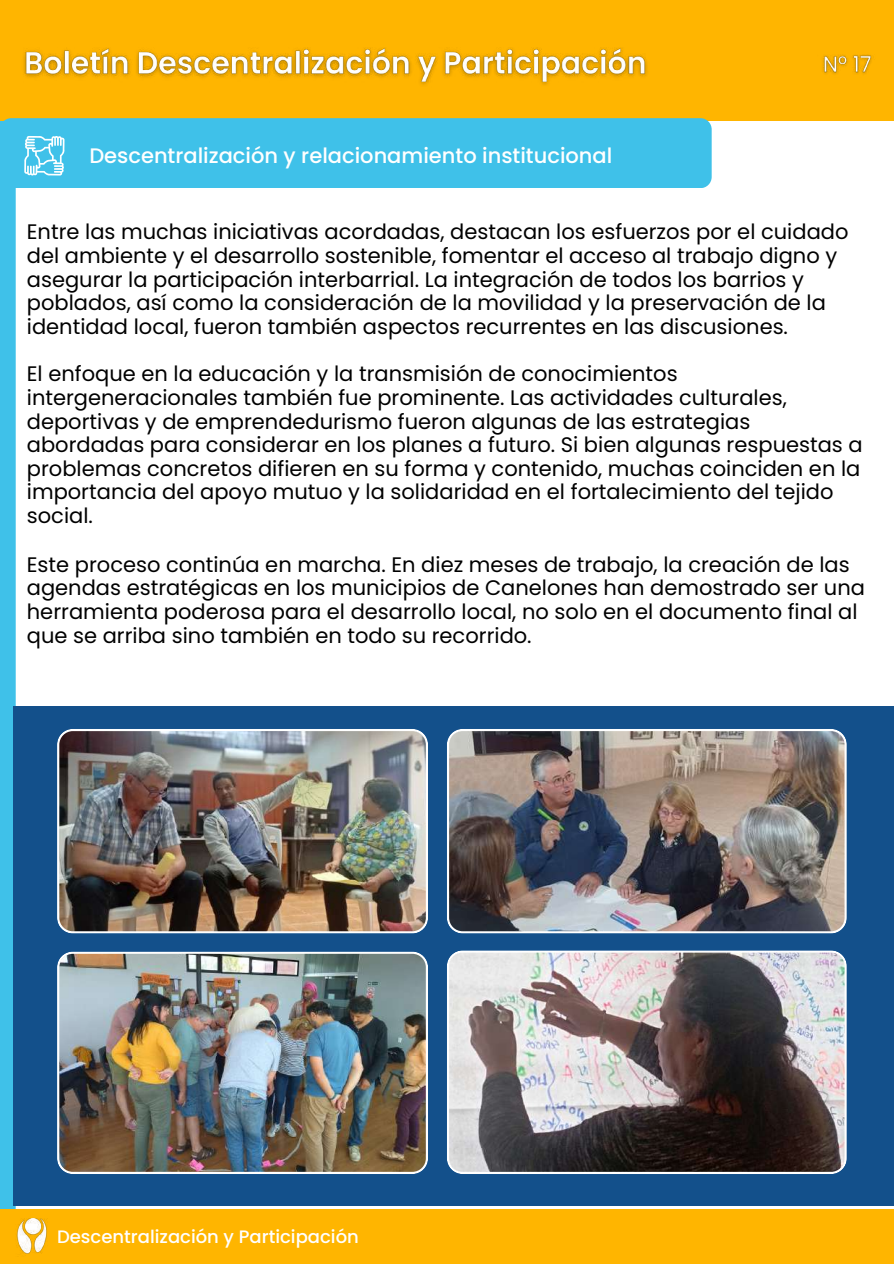
<style>
.page{position:relative;width:894px;height:1264px;background:#fff}
.page>*{position:absolute;margin:0;border:0;box-sizing:border-box;transform-origin:0 0}
.t1{font:21px/23.7px "Poppins";color:#000}
.t2{font:500 21px "Poppins";color:#fff}
.t3{font:500 18px "Poppins";color:#fff}
</style>
<div class="page">
<div style="left:0;top:117px;width:16px;height:1101px;background:#3fc1e9"></div>
<div style="left:0;top:0;width:893px;height:120px;background:#ffb500"></div>
<div style="left:0;top:118px;width:711px;height:70px;background:#3fc1e9;border-radius:11px"></div>
<svg style="left:24px;top:136px;width:41px;height:39px"></svg>
<div style="left:0;top:1208px;width:893px;height:55px;background:#ffb500"></div>
<img style="left:23px;top:47px;width:624px;height:38px">
<img style="left:823px;top:54px;width:49px;height:20px">
<div style="left:14px;top:706px;width:879px;height:499px;background:#13508b"></div>
<img style="left:57px;top:729px;width:371px;height:204px">
<img style="left:57px;top:951px;width:371px;height:223px">
<img style="left:447px;top:729px;width:399px;height:204px">
<img style="left:447px;top:950px;width:399px;height:224px">
<p class="t2" style="left:89px;top:140px;width:524px">Descentralización y relacionamiento institucional</p>
<p class="t1" style="left:27px;top:220px;width:822px">Entre las muchas iniciativas acordadas, destacan los esfuerzos por el cuidado del ambiente y el desarrollo sostenible, fomentar el acceso al trabajo digno y asegurar la participación interbarrial. La integración de todos los barrios y poblados, así como la consideración de la movilidad y la preservación de la identidad local, fueron también aspectos recurrentes en las discusiones.</p>
<p class="t1" style="left:27px;top:362px;width:837px">El enfoque en la educación y la transmisión de conocimientos intergeneracionales también fue prominente. Las actividades culturales, deportivas y de emprendedurismo fueron algunas de las estrategias abordadas para considerar en los planes a futuro. Si bien algunas respuestas a problemas concretos difieren en su forma y contenido, muchas coinciden en la importancia del apoyo mutuo y la solidaridad en el fortalecimiento del tejido social.</p>
<p class="t1" style="left:27px;top:552px;width:839px">Este proceso continúa en marcha. En diez meses de trabajo, la creación de las agendas estratégicas en los municipios de Canelones han demostrado ser una herramienta poderosa para el desarrollo local, no solo en el documento final al que se arriba sino también en todo su recorrido.</p>
<p class="t3" style="left:57px;top:1224px;width:303px">Descentralización y Participación</p>
</div>
